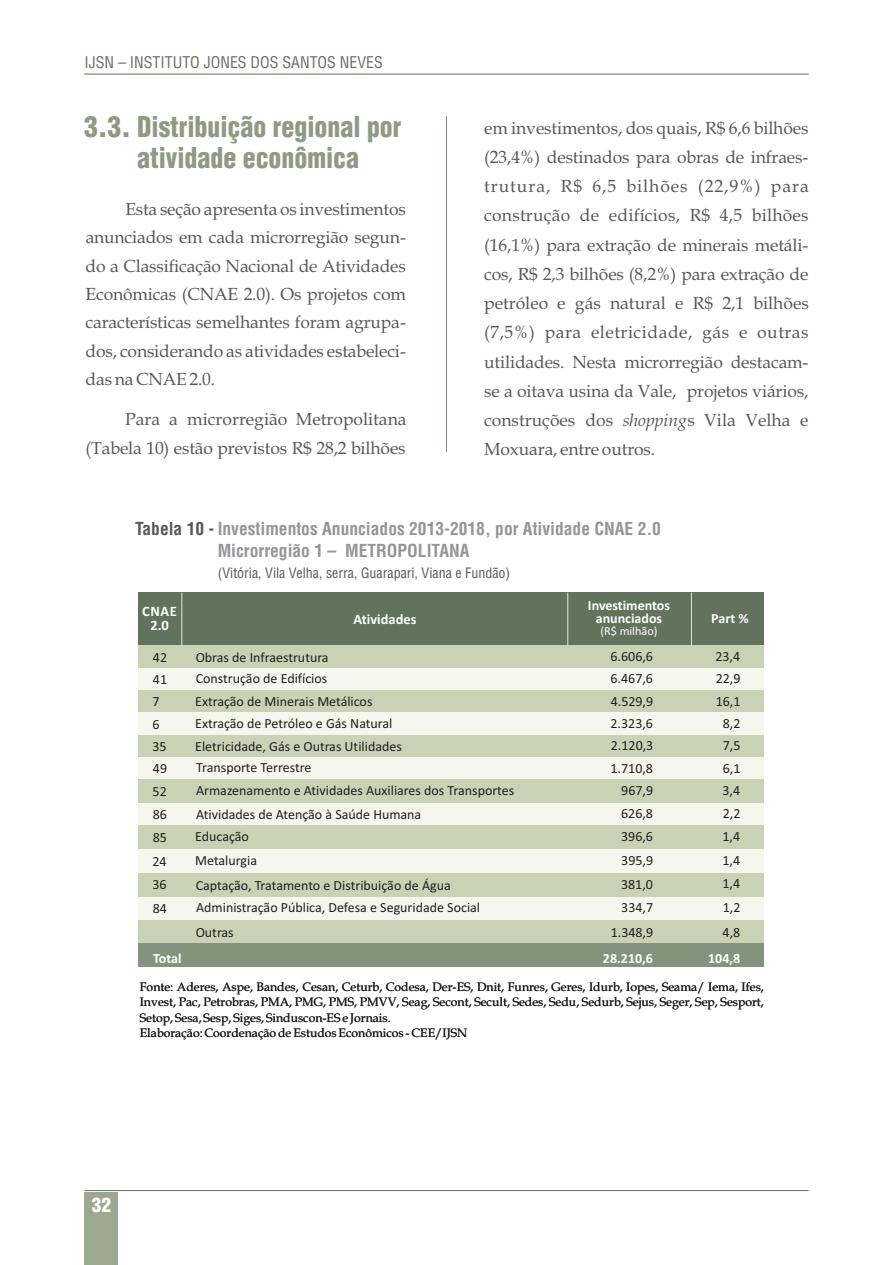
<style>
.page{position:relative;width:893px;height:1265px;background:#fff}
.page>*{position:absolute;margin:0;border:0;box-sizing:border-box;transform-origin:0 0}
.t1{font:900 condensed 28px/30.4px "Helvetica LT";color:#8e9b83;text-align:center}
.t2{font:900 condensed 19.25px "Helvetica LT";color:#fff}
.t3{font:17.5px/29.2px "Book Antiqua";letter-spacing:-.01em;color:#57585a;text-align:justify}
.t4{font:700 condensed 17.5px/21.7px "Helvetica LT";color:#939598}
.t5{font:condensed 15.75px "Helvetica LT";color:#61735d}
.t6{font:700 14.35px/13.8px "Calibri";color:#fff;text-align:center}
.t7{font:14px "Calibri";color:#231f20}
.t8{font:condensed 14px "Helvetica LT";color:#57585a}
.t9{font:700 14px/13.3px "Calibri";color:#fff;text-align:center}
.t10{font:12.25px/15.2px "Book Antiqua";color:#231f20}
.t11{font:12.25px "Calibri";color:#fff}
.s1{font-style:italic}
.s2{color:#57585a}
</style>
<div class="page">
<hr style="left:84px;top:1190px;width:725px;height:1px;background:#61735d">
<div style="left:84px;top:1192px;width:34px;height:73px;background:#9da890"></div>
<hr style="left:84px;top:74px;width:725px;height:1px;background:#61735d">
<div style="left:138px;top:593px;width:626px;height:53px;background:#61735d"></div>
<div style="left:138px;top:646px;width:626px;height:23px;background:#cad2b6"></div>
<div style="left:138px;top:668px;width:626px;height:24px;background:#f5f7ee"></div>
<div style="left:138px;top:690px;width:626px;height:24px;background:#cad2b6"></div>
<div style="left:138px;top:713px;width:626px;height:23px;background:#f5f7ee"></div>
<div style="left:138px;top:735px;width:626px;height:23px;background:#cad2b6"></div>
<div style="left:138px;top:757px;width:626px;height:24px;background:#f5f7ee"></div>
<div style="left:138px;top:779px;width:626px;height:24px;background:#cad2b6"></div>
<div style="left:138px;top:803px;width:626px;height:23px;background:#f5f7ee"></div>
<div style="left:138px;top:825px;width:626px;height:24px;background:#cad2b6"></div>
<div style="left:138px;top:920px;width:626px;height:23px;background:#cad2b6"></div>
<div style="left:138px;top:849px;width:626px;height:24px;background:#f5f7ee"></div>
<div style="left:138px;top:944px;width:626px;height:23px;background:#84937b"></div>
<div style="left:138px;top:897px;width:626px;height:23px;background:#f5f7ee"></div>
<div style="left:138px;top:873px;width:626px;height:24px;background:#cad2b6"></div>
<hr style="left:182px;top:593px;width:1px;height:53px;background:#fff">
<hr style="left:567px;top:593px;width:1px;height:53px;background:#fff">
<hr style="left:691px;top:593px;width:1px;height:53px;background:#fff">
<hr style="left:446px;top:116px;width:1px;height:336px;background:#7b8a73">
<p class="t5" style="left:84px;top:57px;width:300px">IJSN – INSTITUTO JONES DOS SANTOS NEVES</p>
<h1 class="t1" style="left:84px;top:115px;width:319px">3.3. Distribuição regional por atividade econômica</h1>
<p class="t3" style="left:86px;top:197px;width:322px;line-height:28.3px;text-indent:40px">Esta seção apresenta os investimentos anunciados em cada microrregião segun&shy;do a Classificação Nacional de Atividades Econômicas (CNAE 2.0). Os projetos com características semelhantes foram agrupa&shy;dos, considerando as atividades estabeleci&shy;das na CNAE 2.0.</p>
<p class="t3" style="left:86px;top:407px;width:323px;text-align:right">Para a microrregião Metropolitana (Tabela 10) estão previstos R$ 28,2 bilhões</p>
<p class="t3" style="left:484px;top:115px;width:326px">em investimentos, dos quais, R$ 6,6 bilhões (23,4%) destinados para obras de infraes&shy;trutura, R$ 6,5 bilhões (22,9%) para construção de edifícios, R$ 4,5 bilhões (16,1%) para extração de minerais metáli&shy;cos, R$ 2,3 bilhões (8,2%) para extração de petróleo e gás natural e R$ 2,1 bilhões (7,5%) para eletricidade, gás e outras utilidades. Nesta microrregião destacam&shy;se a oitava usina da Vale, projetos viários, construções dos <span class="s1">shopping</span>s Vila Velha e Moxuara, entre outros.</p>
<p class="t4" style="left:218px;top:520px;width:445px;text-indent:-83px"><span class="s2">Tabela 10 -</span> Investimentos Anunciados 2013-2018, por Atividade CNAE 2.0<br>Microrregião 1 – METROPOLITANA</p>
<p class="t8" style="left:218px;top:568px;width:294px">(Vitória, Vila Velha, serra, Guarapari, Viana e Fundão)</p>
<p class="t9" style="left:588px;top:600px;width:83px">Investimentos anunciados</p>
<p class="t11" style="left:600px;top:626px;width:59px">(R$ milhão)</p>
<p class="t6" style="left:142px;top:606px;width:36px">CNAE<br>2.0</p>
<p class="t6" style="left:354px;top:613px;width:64px">Atividades</p>
<p class="t7" style="left:153px;top:651px;width:16px">42</p>
<p class="t7" style="left:196px;top:652px;width:134px">Obras de Infraestrutura</p>
<p class="t7" style="left:610px;top:650px;width:44px">6.606,6</p>
<p class="t7" style="left:715px;top:650px;width:26px">23,4</p>
<p class="t7" style="left:153px;top:674px;width:16px">41</p>
<p class="t7" style="left:196px;top:673px;width:133px">Construção de Edifícios</p>
<p class="t7" style="left:610px;top:673px;width:44px">6.467,6</p>
<p class="t7" style="left:716px;top:673px;width:26px">22,9</p>
<p class="t7" style="left:153px;top:696px;width:9px">7</p>
<p class="t7" style="left:195px;top:695px;width:179px">Extração de Minerais Metálicos</p>
<p class="t7" style="left:611px;top:695px;width:44px">4.529,9</p>
<p class="t7" style="left:716px;top:695px;width:26px">16,1</p>
<p class="t7" style="left:153px;top:718px;width:9px">6</p>
<p class="t7" style="left:195px;top:717px;width:199px">Extração de Petróleo e Gás Natural</p>
<p class="t7" style="left:610px;top:717px;width:44px">2.323,6</p>
<p class="t7" style="left:723px;top:717px;width:19px">8,2</p>
<p class="t7" style="left:153px;top:741px;width:16px">35</p>
<p class="t7" style="left:195px;top:740px;width:208px">Eletricidade, Gás e Outras Utilidades</p>
<p class="t7" style="left:611px;top:740px;width:44px">2.120,3</p>
<p class="t7" style="left:723px;top:740px;width:19px">7,5</p>
<p class="t7" style="left:153px;top:763px;width:16px">49</p>
<p class="t7" style="left:196px;top:762px;width:117px">Transporte Terrestre</p>
<p class="t7" style="left:610px;top:762px;width:44px">1.710,8</p>
<p class="t7" style="left:723px;top:762px;width:19px">6,1</p>
<p class="t7" style="left:153px;top:785px;width:16px">52</p>
<p class="t7" style="left:196px;top:784px;width:320px">Armazenamento e Atividades Auxiliares dos Transportes</p>
<p class="t7" style="left:621px;top:784px;width:33px">967,9</p>
<p class="t7" style="left:722px;top:784px;width:19px">3,4</p>
<p class="t7" style="left:153px;top:809px;width:16px">86</p>
<p class="t7" style="left:196px;top:809px;width:227px">Atividades de Atenção à Saúde Humana</p>
<p class="t7" style="left:621px;top:808px;width:33px">626,8</p>
<p class="t7" style="left:723px;top:808px;width:19px">2,2</p>
<p class="t7" style="left:153px;top:831px;width:16px">85</p>
<p class="t7" style="left:195px;top:830px;width:55px">Educação</p>
<p class="t7" style="left:621px;top:830px;width:33px">396,6</p>
<p class="t7" style="left:722px;top:830px;width:19px">1,4</p>
<p class="t7" style="left:152px;top:855px;width:16px">24</p>
<p class="t7" style="left:195px;top:854px;width:63px">Metalurgia</p>
<p class="t7" style="left:621px;top:854px;width:33px">395,9</p>
<p class="t7" style="left:722px;top:854px;width:19px">1,4</p>
<p class="t7" style="left:153px;top:879px;width:16px">36</p>
<p class="t7" style="left:196px;top:879px;width:257px">Captação, Tratamento e Distribuição de Água</p>
<p class="t7" style="left:621px;top:878px;width:33px">381,0</p>
<p class="t7" style="left:722px;top:878px;width:19px">1,4</p>
<p class="t7" style="left:153px;top:902px;width:16px">84</p>
<p class="t7" style="left:196px;top:901px;width:286px">Administração Pública, Defesa e Seguridade Social</p>
<p class="t7" style="left:621px;top:901px;width:33px">334,7</p>
<p class="t7" style="left:723px;top:901px;width:19px">1,2</p>
<p class="t7" style="left:196px;top:926px;width:40px">Outras</p>
<p class="t7" style="left:611px;top:926px;width:44px">1.348,9</p>
<p class="t7" style="left:723px;top:926px;width:19px">4,8</p>
<p class="t9" style="left:153px;top:953px;width:30px">Total</p>
<p class="t9" style="left:603px;top:953px;width:51px">28.210,6</p>
<p class="t9" style="left:708px;top:953px;width:34px">104,8</p>
<p class="t9" style="left:711px;top:613px;width:39px">Part %</p>
<p class="t10" style="left:140px;top:981px;width:626px">Fonte: Aderes, Aspe, Bandes, Cesan, Ceturb, Codesa, Der-ES, Dnit, Funres, Geres, Idurb, Iopes, Seama/ Iema, Ifes, Invest, Pac, Petrobras, PMA, PMG, PMS, PMVV, Seag, Secont, Secult, Sedes, Sedu, Sedurb, Sejus, Seger, Sep, Sesport, Setop, Sesa, Sesp, Siges, Sinduscon-ES e Jornais.<br>Elaboração: Coordenação de Estudos Econômicos - CEE/IJSN</p>
<p class="t2" style="left:92px;top:1197px;width:21px">32</p>
</div>
